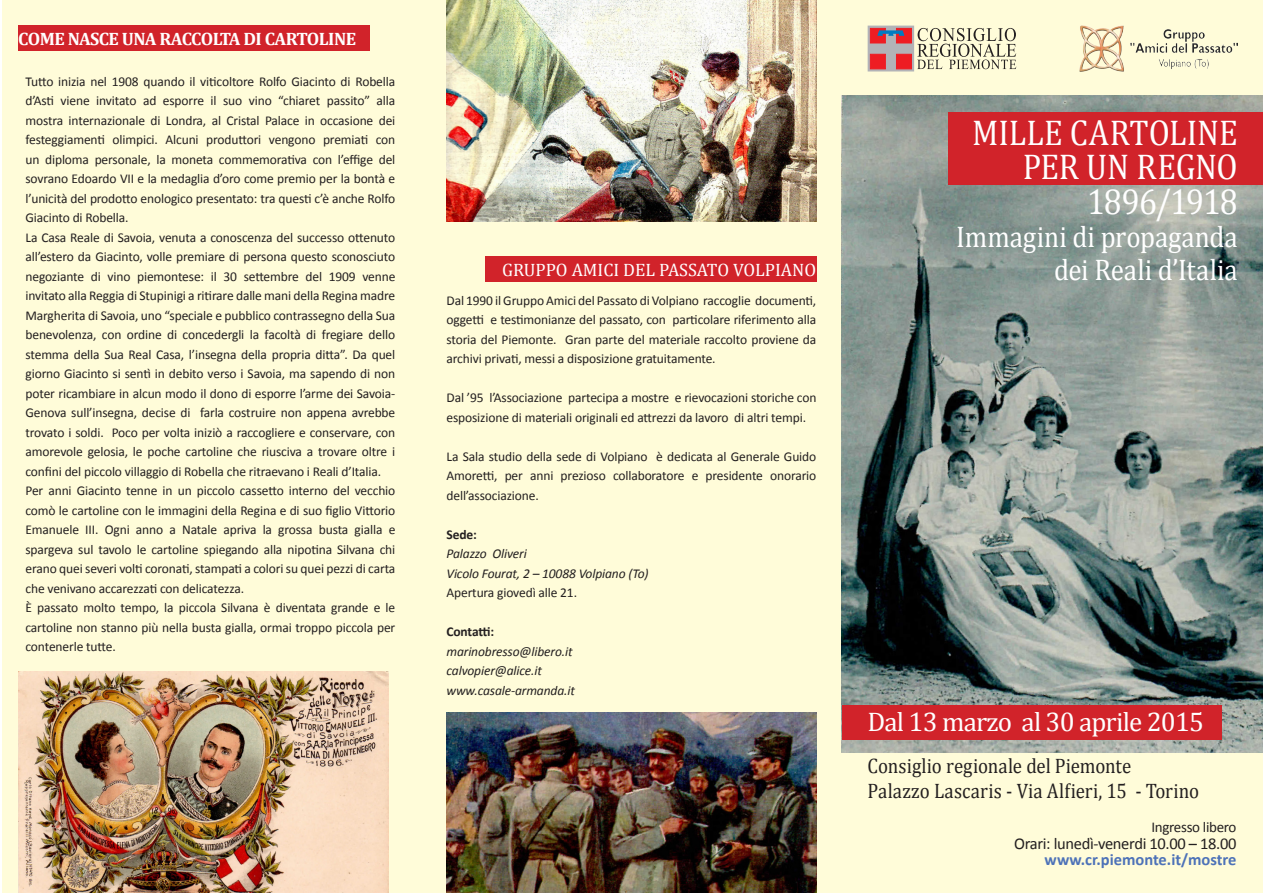
<style>
.page{position:relative;width:1263px;height:893px;background:#fff}
.page>*{position:absolute;margin:0;border:0;box-sizing:border-box;transform-origin:0 0}
.t1{font:36px/34.5px "Cambria";letter-spacing:-.005em;color:#fff;text-align:right;scale:.9 1}
.t2{font:30px "Cambria";letter-spacing:-.005em;color:#fff;scale:.9 1}
.t3{font:27px "Cambria";letter-spacing:-.03em;color:#fff}
.t4{font:21px "Cambria";color:#231f20;scale:.9 1}
.t5{font:700 18px "Cambria";letter-spacing:-.03em;color:#fff}
.t6{font:18px "Cambria";color:#fff}
.t7{font:16.5px "Calibri";letter-spacing:-.02em;color:#231f20}
.t8{font:700 16.5px "Calibri";color:#4d72b8}
.t9{font:15px "Calibri";letter-spacing:-.02em;color:#231f20}
.t10{font:13.5px/19.5px "Calibri";letter-spacing:-.01em;color:#231f20;text-align:justify}
.t11{font:italic 13.5px "Calibri";letter-spacing:-.01em;color:#231f20}
.t12{font:700 13.5px "Calibri";letter-spacing:-.01em;color:#231f20}
</style>
<div class="page">
<div style="left:2px;top:0;width:1261px;height:893px;background:#fffcd9"></div>
<img style="left:842px;top:96px;width:421px;height:657px">
<div style="left:842px;top:705px;width:380px;height:34px;background:#d1232a"></div>
<div style="left:485px;top:256px;width:331px;height:26px;background:#d1232a"></div>
<div style="left:948px;top:113px;width:315px;height:72px;background:#d1232a"></div>
<div style="left:868px;top:26px;width:46px;height:45px;background:#b2b3b7"></div>
<div style="left:868px;top:26px;width:46px;height:45px;border:1px solid #b2b3b7"></div>
<div style="left:896px;top:54px;width:16px;height:15px;background:#ee1d23"></div>
<div style="left:870px;top:54px;width:16px;height:15px;background:#ee1d23;border:1px solid #ee1d23"></div>
<div style="left:870px;top:28px;width:16px;height:15px;background:#ee1d23"></div>
<div style="left:896px;top:28px;width:16px;height:15px;background:#ee1d23"></div>
<svg style="left:877px;top:30px;width:27px;height:6px"></svg>
<svg style="left:917px;top:28px;width:99px;height:41px"></svg>
<img style="left:1079px;top:26px;width:159px;height:46px">
<div style="left:18px;top:26px;width:351px;height:25px;background:#d1232a"></div>
<img style="left:446px;top:713px;width:370px;height:180px">
<img style="left:446px;top:0;width:370px;height:221px">
<img style="left:18px;top:672px;width:370px;height:221px">
<p class="t5" style="left:18px;top:26px;width:339px">COME NASCE UNA RACCOLTA DI CARTOLINE</p>
<p class="t10" style="left:26px;top:71px;width:371px">Tutto inizia nel 1908 quando il viticoltore Rolfo Giacinto di Robella d’Asti viene invitato ad esporre il suo vino “chiaret passito” alla mostra internazionale di Londra, al Cristal Palace in occasione dei festeggiamenti olimpici. Alcuni produttori vengono premiati con un diploma personale, la moneta commemorativa con l’effige del sovrano Edoardo VII e la medaglia d’oro come premio per la bontà e l’unicità del prodotto enologico presentato: tra questi c’è anche Rolfo Giacinto di Robella.</p>
<p class="t10" style="left:26px;top:227px;width:371px">La Casa Reale di Savoia, venuta a conoscenza del successo ottenuto all’estero da Giacinto, volle premiare di persona questo sconosciuto negoziante di vino piemontese: il 30 settembre del 1909 venne invitato alla Reggia di Stupinigi a ritirare dalle mani della Regina madre Margherita di Savoia, uno “speciale e pubblico contrassegno della Sua benevolenza, con ordine di concedergli la facoltà di fregiare dello stemma della Sua Real Casa, l’insegna della propria ditta”. Da quel giorno Giacinto si sentì in debito verso i Savoia, ma sapendo di non poter ricambiare in alcun modo il dono di esporre l’arme dei Savoia-Genova sull’insegna, decise di farla costruire non appena avrebbe trovato i soldi. Poco per volta iniziò a raccogliere e conservare, con amorevole gelosia, le poche cartoline che riusciva a trovare oltre i confini del piccolo villaggio di Robella che ritraevano i Reali d’Italia.</p>
<p class="t10" style="left:26px;top:481px;width:371px">Per anni Giacinto tenne in un piccolo cassetto interno del vecchio comò le cartoline con le immagini della Regina e di suo figlio Vittorio Emanuele III. Ogni anno a Natale apriva la grossa busta gialla e spargeva sul tavolo le cartoline spiegando alla nipotina Silvana chi erano quei severi volti coronati, stampati a colori su quei pezzi di carta che venivano accarezzati con delicatezza.</p>
<p class="t10" style="left:26px;top:598px;width:371px">È passato molto tempo, la piccola Silvana è diventata grande e le cartoline non stanno più nella busta gialla, ormai troppo piccola per contenerle tutte.</p>
<p class="t6" style="left:502px;top:259px;width:316px">GRUPPO AMICI DEL PASSATO VOLPIANO</p>
<p class="t10" style="left:446px;top:291px;width:371px">Dal 1990 il Gruppo Amici del Passato di Volpiano raccoglie documenti, oggetti e testimonianze del passato, con particolare riferimento alla storia del Piemonte. Gran parte del materiale raccolto proviene da archivi privati, messi a disposizione gratuitamente.</p>
<p class="t10" style="left:446px;top:388px;width:371px">Dal ’95 l’Associazione partecipa a mostre e rievocazioni storiche con esposizione di materiali originali ed attrezzi da lavoro di altri tempi.</p>
<p class="t10" style="left:446px;top:447px;width:371px">La Sala studio della sede di Volpiano è dedicata al Generale Guido Amoretti, per anni prezioso collaboratore e presidente onorario dell’associazione.</p>
<p class="t12" style="left:446px;top:526px;width:32px">Sede:</p>
<p class="t11" style="left:446px;top:545px;width:82px">Palazzo Oliveri</p>
<p class="t11" style="left:446px;top:564px;width:204px">Vicolo Fourat, 2 – 10088 Volpiano (To)</p>
<p class="t10" style="left:446px;top:583px;width:132px">Apertura giovedì alle 21.</p>
<p class="t12" style="left:446px;top:623px;width:49px">Contatti:</p>
<p class="t11" style="left:446px;top:642px;width:128px">marinobresso@libero.it</p>
<p class="t11" style="left:446px;top:662px;width:97px">calvopier@alice.it</p>
<p class="t11" style="left:446px;top:681px;width:130px">www.casale-armanda.it</p>
<p class="t1" style="left:972px;top:115px;width:296px">MILLE CARTOLINE</p>
<p class="t1" style="left:1023px;top:149px;width:240px">PER UN REGNO<br>1896/1918</p>
<p class="t2" style="left:956px;top:219px;width:314px">Immagini di propaganda</p>
<p class="t2" style="left:1054px;top:252px;width:205px">dei Reali d’Italia</p>
<p class="t3" style="left:867px;top:706px;width:338px">Dal 13 marzo al 30 aprile 2015</p>
<p class="t4" style="left:867px;top:754px;width:295px">Consiglio regionale del Piemonte</p>
<p class="t4" style="left:867px;top:779px;width:370px">Palazzo Lascaris - Via Alfieri, 15 - Torino</p>
<p class="t9" style="left:1151px;top:818px;width:87px">Ingresso libero</p>
<p class="t7" style="left:1014px;top:833px;width:224px">Orari: lunedì-venerdi 10.00 – 18.00</p>
<p class="t8" style="left:1045px;top:849px;width:193px">www.cr.piemonte.it/mostre</p>
</div>
